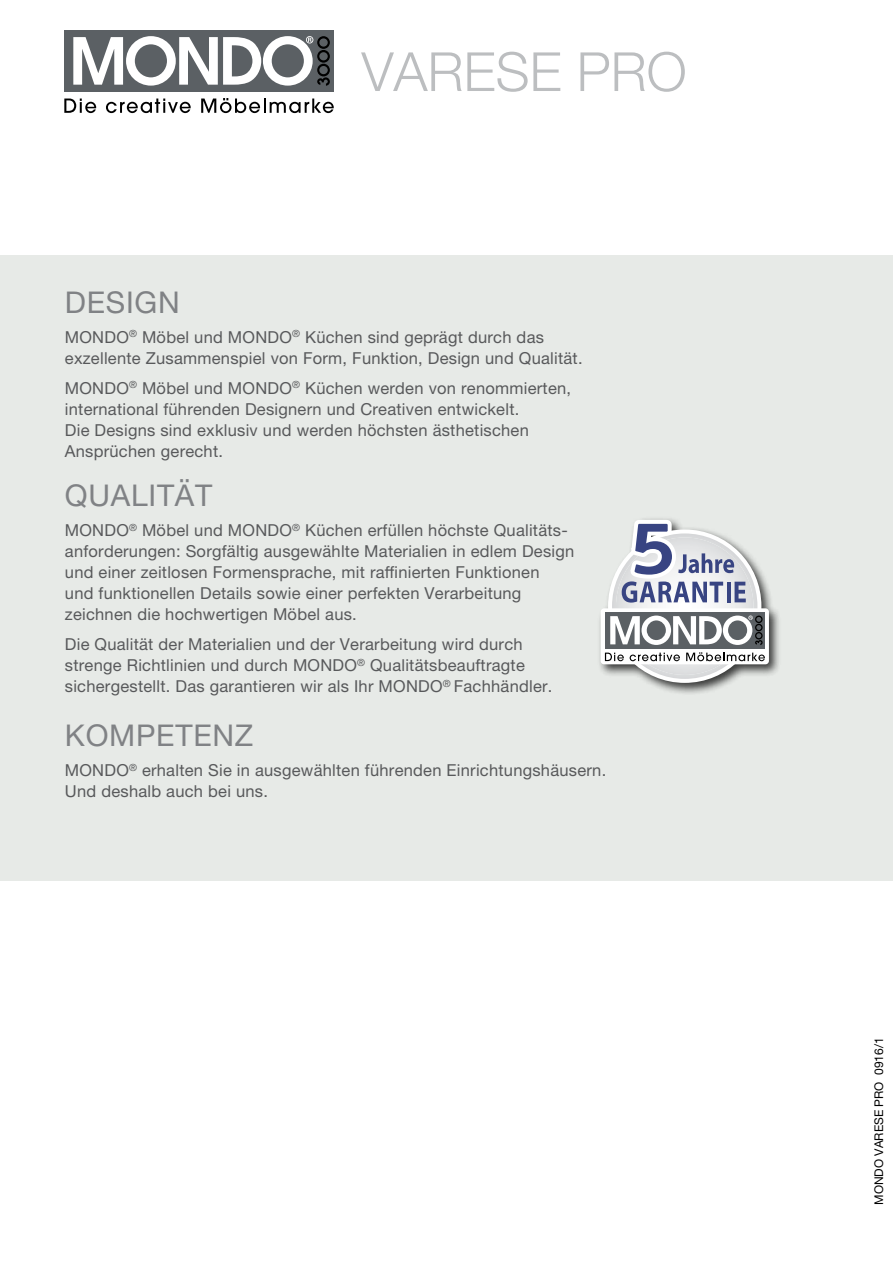
<style>
.page{position:relative;width:893px;height:1263px;background:#fff}
.page>*{position:absolute;margin:0;border:0;box-sizing:border-box;transform-origin:0 0}
.t1{font:300 54px "Helvetica Neue LTW1 G";color:#bcbec0}
.t2{font:30px "Helvetica Neue LTW1 G";letter-spacing:.025em;color:#808285}
.t3{font:16.5px/21px "Helvetica Neue LTW1 G";letter-spacing:.015em;color:#58595b}
.t4{font:12px "Helvetica Neue LTW1 G";color:#000}
</style>
<div class="page">
<div style="left:0;top:255px;width:893px;height:625px;background:#e7eae7"></div>
<div style="left:597px;top:516px;width:185px;height:179px;background:#000;opacity:.75"></div>
<div style="left:601px;top:608px;width:168px;height:56px;background:#fff;border-radius:3px"></div>
<svg style="left:605px;top:520px;width:160px;height:163px"></svg>
<div style="left:64px;top:30px;width:269px;height:62px;background:#5b6064"></div>
<svg style="left:64px;top:99px;width:32px;height:14px"></svg>
<svg style="left:106px;top:99px;width:85px;height:14px"></svg>
<svg style="left:201px;top:98px;width:133px;height:15px"></svg>
<svg style="left:73px;top:36px;width:257px;height:50px"></svg>
<h1 class="t1" style="left:361px;top:39px;width:35px">VARESE</h1>
<h1 class="t1" style="left:577px;top:39px;width:36px">PRO</h1>
<h2 class="t2" style="left:65px;top:283px;width:116px">DESIGN</h2>
<p class="t3" style="left:65px;top:326px;width:519px">MONDO<sup>®</sup> Möbel und MONDO<sup>®</sup> Küchen sind geprägt durch das exzellente Zusammenspiel von Form, Funktion, Design und Qualität.</p>
<p class="t3" style="left:65px;top:377px;width:508px">MONDO<sup>®</sup> Möbel und MONDO<sup>®</sup> Küchen werden von renommierten, international führenden Designern und Creativen entwickelt.<br>Die Designs sind exklusiv und werden höchsten ästhetischen Ansprüchen gerecht.</p>
<h2 class="t2" style="left:65px;top:477px;width:149px">QUALITÄT</h2>
<p class="t3" style="left:65px;top:520px;width:511px">MONDO<sup>®</sup> Möbel und MONDO<sup>®</sup> Küchen erfüllen höchste Qualitäts&shy;anforderungen: Sorgfältig ausgewählte Materialien in edlem Design und einer zeitlosen Formensprache, mit raffinierten Funktionen<br>und funktionellen Details sowie einer perfekten Verarbeitung zeichnen die hochwertigen Möbel aus.</p>
<p class="t3" style="left:65px;top:634px;width:489px">Die Qualität der Materialien und der Verarbeitung wird durch strenge Richtlinien und durch MONDO<sup>®</sup> Qualitätsbeauftragte sichergestellt. Das garantieren wir als Ihr MONDO<sup>®</sup> Fachhändler.</p>
<h2 class="t2" style="left:65px;top:717px;width:43px">Kompetenz</h2>
<p class="t3" style="left:65px;top:760px;width:543px">MONDO<sup>®</sup> erhalten Sie in ausgewählten führenden Einrichtungshäusern.<br>Und deshalb auch bei uns.</p>
<p class="t4" style="left:872px;top:1205px;width:169px;rotate:-90deg">MONDO VARESE PRO 0916/1</p>
</div>
